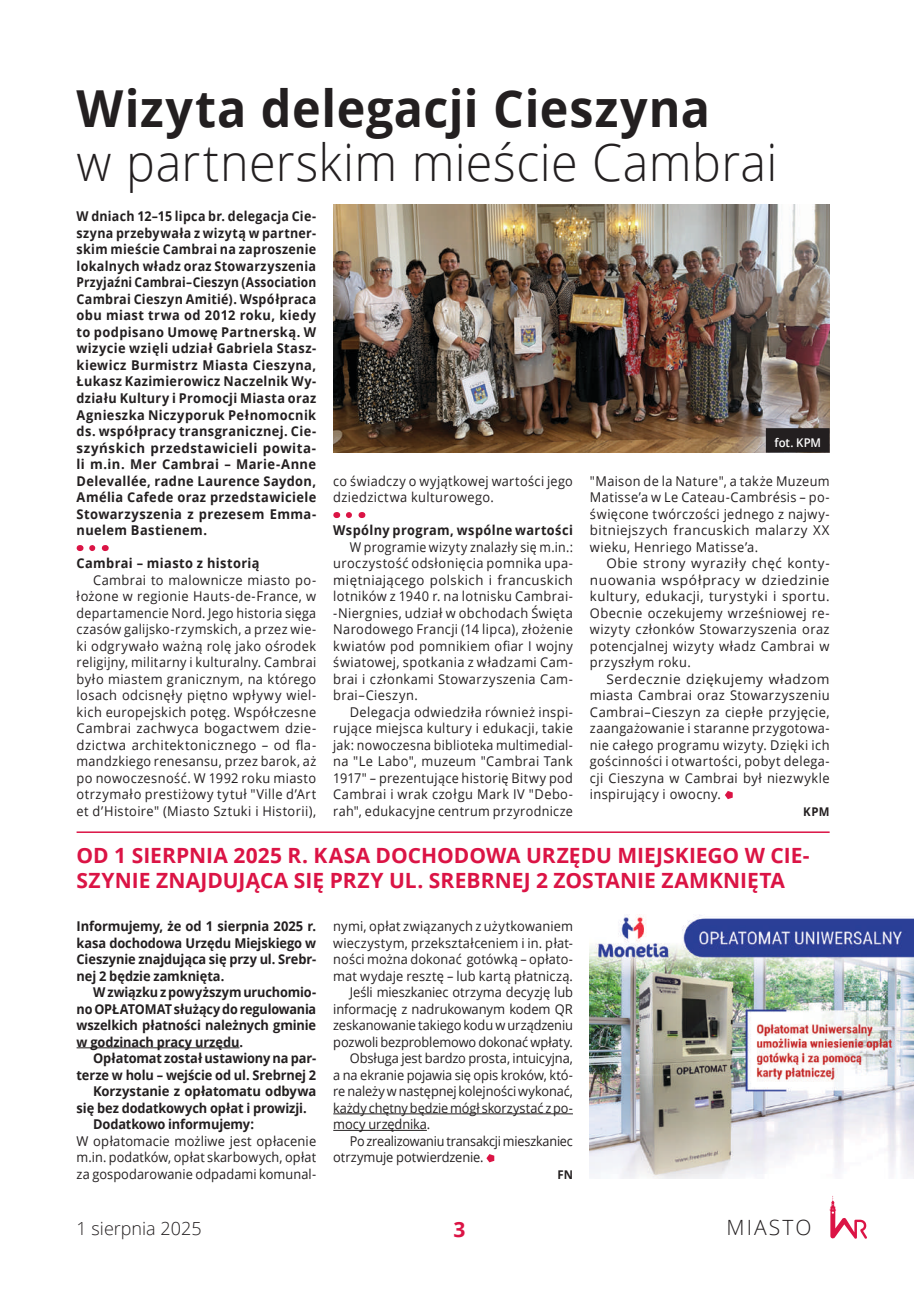
<style>
.page{position:relative;width:919px;height:1289px;background:#fff}
.page>*{position:absolute;margin:0;border:0;box-sizing:border-box;transform-origin:0 0}
.t1{font:300 51px "Open Sans";letter-spacing:.01em;color:#231f20;scale:.95 1}
.t2{font:700 51px "Open Sans";color:#231f20;scale:.95 1}
.t3{font:700 21px/25.2px "Open Sans";letter-spacing:.005em;color:#db1445}
.t4{font:300 21px "Open Sans";letter-spacing:.1em;color:#231f20}
.t5{font:300 18px "Open Sans";color:#231f20}
.t6{font:13.5px/16.5px "Open Sans";letter-spacing:.015em;color:#231f20;text-align:justify;scale:.95 1}
.t7{font:700 13.5px/16.5px "Open Sans";letter-spacing:-.005em;color:#231f20;text-align:justify;scale:.92 1}
.t8{font:13.5px/16.5px "Open Sans";letter-spacing:.015em;color:#231f20;text-align:justify}
.t9{font:13.5px/16.5px "Open Sans";letter-spacing:.015em;color:#231f20;text-align:justify;scale:.92 1}
.t10{font:13.5px "Open Sans";letter-spacing:-.01em;color:#231f20;scale:.95 1}
.t11{font:13.5px/16.5px "Open Sans";letter-spacing:.015em;color:#231f20;scale:.94 1}
.t12{font:700 13.5px "Open Sans";letter-spacing:-.005em;color:#231f20;scale:.95 1}
.t13{font:700 13.5px/16.5px "Open Sans";letter-spacing:-.005em;color:#231f20;text-align:justify;scale:.96 1}
.t14{font:700 13.5px/16.5px "Open Sans";letter-spacing:-.005em;color:#231f20;scale:.94 1}
.t15{font:13.5px/16.5px "Open Sans";letter-spacing:.015em;color:#231f20;text-align:justify;scale:.96 1}
.t16{font:13.5px "Open Sans";letter-spacing:-.015em;color:#231f20;scale:.93 1}
.t17{font:13.5px "Open Sans";letter-spacing:-.01em;color:#231f20;scale:.94 1}
.t18{font:700 13.5px "Open Sans";letter-spacing:.03em;color:#231f20;scale:.95 1}
.t19{font:13.5px "Open Sans";letter-spacing:-.01em;color:#231f20;scale:.96 1}
.t20{font:700 13.5px "Open Sans";letter-spacing:-.005em;color:#231f20}
.t21{font:600 12px "Open Sans";color:#fff;scale:.95 1}
.t22{font:700 12px "Open Sans";color:#231f20;scale:.95 1}
</style>
<div class="page">
<svg style="left:829px;top:1196px;width:38px;height:42px"></svg>
<svg style="left:92px;top:545px;width:4px;height:6px"></svg>
<svg style="left:349px;top:512px;width:3px;height:6px"></svg>
<svg style="left:725px;top:791px;width:7px;height:8px"></svg>
<img style="left:590px;top:914px;width:323px;height:264px">
<hr style="left:77px;top:1047px;width:162px;height:1px;background:#231f20">
<hr style="left:333px;top:1113px;width:240px;height:1px;background:#231f20">
<hr style="left:333px;top:1129px;width:94px;height:1px;background:#231f20">
<svg style="left:486px;top:1154px;width:8px;height:8px"></svg>
<hr style="left:77px;top:831px;width:752px;height:2px;background:#db1445">
<img style="left:333px;top:205px;width:496px;height:247px">
<div style="left:765px;top:428px;width:64px;height:24px;background:#231f20"></div>
<h1 class="t2" style="left:77px;top:72px;width:668px">Wizyta delegacji Cieszyna</h1>
<h1 class="t1" style="left:77px;top:127px;width:739px">w partnerskim mieście Cambrai</h1>
<p class="t7" style="left:77px;top:208px;width:262px">W dniach 12–15 lipca br. delegacja Cie&shy;szyna przebywała z wizytą w partner&shy;skim mieście Cambrai na zaproszenie lokalnych władz oraz Stowarzyszenia Przyjaźni Cambrai–Cieszyn (Association Cambrai Cieszyn Amitié). Współpraca obu miast trwa od 2012 roku, kiedy to podpisano U mowę Partnerską. W wizycie wzięli udział Gabriela Stasz&shy;kiewicz Burmistrz M iasta Cieszyna, Łukasz Kazimierowicz Naczelnik Wy&shy;działu Kultury i Promocji M iasta oraz Agnieszka Niczyporuk Pełnomocnik ds. współpracy transgranicznej. Cie&shy;szyńskich przedstawicieli powita&shy;li m.in. Mer Cambrai – Marie-Anne Delevallée, radne Laurence Saydon, Amélia Cafede oraz przedstawiciele Stowarzyszenia z prezesem Emma&shy;nuelem Bastienem.</p>
<p class="t12" style="left:77px;top:553px;width:194px">Cambrai – miasto z historią</p>
<p class="t6" style="left:77px;top:571px;width:254px;text-indent:17px">Cambrai to malownicze miasto po&shy;łożone w regionie Hauts-de-France, w departamencie Nord. Jego historia sięga czasów galijsko-rzymskich, a przez wie&shy;ki odgrywało ważną rolę jako ośrodek religijny, militarny i kulturalny. Cambrai było miastem granicznym, na którego losach odcisnęły piętno wpływy wiel&shy;kich europejskich potęg. Współczesne Cambrai zachwyca bogactwem dzie&shy;dzictwa architektonicznego – od fla&shy;mandzkiego renesansu, przez barok, aż po nowoczesność. W 1992 roku miasto otrzymało prestiżowy tytuł "Ville d’Art et d’Histoire" (Miasto Sztuki i Historii),</p>
<p class="t21" style="left:774px;top:434px;width:51px">fot. KPM</p>
<p class="t11" style="left:333px;top:472px;width:256px">co świadczy o wyjątkowej wartości jego dziedzictwa kulturowego.</p>
<p class="t18" style="left:333px;top:520px;width:254px">Wspólny program, wspólne wartości</p>
<p class="t9" style="left:333px;top:538px;width:262px;text-indent:16px">W programie wizyty znalazły się m.in.: uroczystość odsłonięcia pomnika upa&shy;miętniającego polskich i francuskich lotników z 1940 r. na lotnisku Cambrai--Niergnies, udział w obchodach Święta Narodowego Francji (14 lipca), złożenie kwiatów pod pomnikiem ofiar I wojny światowej, spotkania z władzami Cam&shy;brai i członkami Stowarzyszenia Cam&shy;brai–Cieszyn.</p>
<p class="t6" style="left:333px;top:703px;width:254px;text-indent:17px">Delegacja odwiedziła również inspi&shy;rujące miejsca kultury i edukacji, takie jak: nowoczesna biblioteka multimedial&shy;na "Le Labo", muzeum "Cambrai Tank 1917" – prezentujące historię Bitwy pod Cambrai i wrak czołgu Mark IV "Debo&shy;rah", edukacyjne centrum przyrodnicze</p>
<p class="t11" style="left:590px;top:472px;width:256px;text-align:justify">"Maison de la Nature", a także Muzeum Matisse’a w Le Cateau-Cambrésis – po&shy;święcone twórczości jednego z najwy&shy;bitniejszych francuskich malarzy XX wieku, Henriego Matisse’a.</p>
<p class="t8" style="left:590px;top:554px;width:241px;text-indent:16px">Obie strony wyraziły chęć konty&shy;nuowania współpracy w dziedzinie kultury, edukacji, turystyki i sportu.<br>Obecnie oczekujemy wrześniowej re&shy;wizyty członków Stowarzyszenia oraz potencjalnej wizyty władz Cambrai w przyszłym roku.</p>
<p class="t8" style="left:590px;top:670px;width:241px;text-indent:16px">Serdecznie dziękujemy władzom miasta Cambrai oraz Stowarzyszeniu Cambrai–Cieszyn za ciepłe przyjęcie, zaangażowanie i staranne przygotowa&shy;nie całego programu wizyty. Dzięki ich gościnności i otwartości, pobyt delega&shy;cji Cieszyna w Cambrai był niezwykle inspirujący i owocny.</p>
<p class="t22" style="left:803px;top:802px;width:29px">KPM</p>
<h2 class="t3" style="left:77px;top:842px;width:734px">Od 1 sierpn ia 2025 r. kasa dochodowa U rzędu M iejskiego w Cie&shy;szyn ie znajdująca się przy ul. Srebrn ej 2 zostan ie zamkn ięta</h2>
<p class="t13" style="left:77px;top:917px;width:251px">I nformujemy, że od 1 sierpnia 2025 r. kasa dochodowa U rzędu M iejskiego w Cieszynie znajdująca się przy ul. Srebr&shy;nej 2 będzie zamknięta.</p>
<p class="t14" style="left:77px;top:983px;width:256px;text-indent:16px">W związku z powyższym uruchomio&shy;no OPŁATOMAT</p>
<p class="t6" style="left:333px;top:917px;width:254px">nymi, opłat związanych z użytkowaniem</p>
<p class="t6" style="left:333px;top:934px;width:254px">wieczystym, przekształceniem i in. płat-</p>
<p class="t11" style="left:333px;top:950px;width:256px">ności można dokonać gotówką – opłato-</p>
<p class="t6" style="left:333px;top:967px;width:254px">mat wydaje resztę – lub kartą płatniczą.</p>
<p class="t10" style="left:350px;top:983px;width:236px">Jeśli mieszkaniec otrzyma decyzję lub</p>
<p class="t19" style="left:333px;top:999px;width:251px">informację z nadrukowanym kodem QR</p>
<p class="t10" style="left:333px;top:1016px;width:254px">zeskanowanie takiego kodu w urządzeniu</p>
<p class="t10" style="left:333px;top:1032px;width:254px">pozwoli bezproblemowo dokonać wpłaty.</p>
<p class="t10" style="left:350px;top:1049px;width:236px">Obsługa jest bardzo prosta, intuicyjna,</p>
<p class="t10" style="left:333px;top:1065px;width:254px">a na ekranie pojawia się opis kroków, któ-</p>
<p class="t10" style="left:333px;top:1082px;width:254px">re należy w następnej kolejności wykonać,</p>
<p class="t17" style="left:333px;top:1098px;width:256px">każdy chętny będzie mógł skorzystać z po-</p>
<p class="t10" style="left:333px;top:1115px;width:104px">mocy urzędnika.</p>
<p class="t16" style="left:350px;top:1131px;width:241px">Po zrealizowaniu transakcji mieszkaniec</p>
<p class="t10" style="left:333px;top:1148px;width:160px">otrzymuje potwierdzenie.</p>
<p class="t22" style="left:557px;top:1165px;width:16px">FN</p>
<p class="t14" style="left:77px;top:1000px;width:256px;text-align:justify;text-indent:97px">służący do regulowania wszelkich płatności należnych gminie w godzinach pracy urzędu.</p>
<p class="t12" style="left:93px;top:1048px;width:236px">Opłatomat został ustawiony na par-</p>
<p class="t12" style="left:77px;top:1065px;width:254px">terze w holu – wejście od ul. Srebrnej 2</p>
<p class="t20" style="left:93px;top:1081px;width:225px">Korzystanie z opłatomatu odbywa</p>
<p class="t12" style="left:77px;top:1098px;width:244px">się bez dodatkowych opłat i prowizji.</p>
<p class="t12" style="left:93px;top:1114px;width:171px">Dodatkowo informujemy:</p>
<p class="t15" style="left:77px;top:1132px;width:251px">W opłatomacie możliwe jest opłacenie m.in. podatków, opłat skarbowych, opłat za gospodarowanie odpadami komunal-</p>
<h3 class="t5" style="left:77px;top:1215px;width:127px">1 sierpnia 2025</h3>
<h2 class="t3" style="left:453px;top:1216px;width:13px">3</h2>
<h2 class="t4" style="left:726px;top:1212px;width:87px">miasto</h2>
</div>
